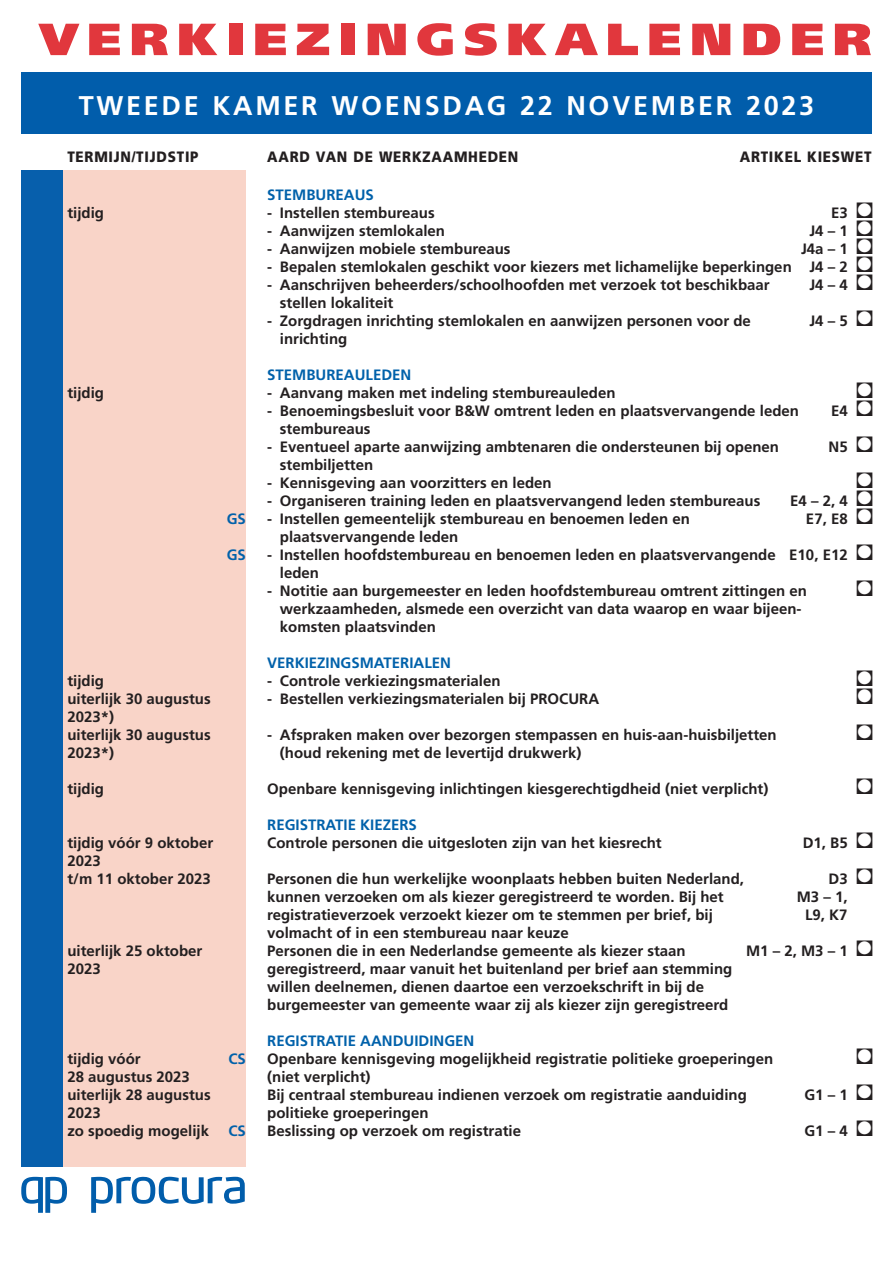
<style>
.page{position:relative;width:893px;height:1263px;background:#fff}
.page>*{position:absolute;margin:0;border:0;box-sizing:border-box;transform-origin:0 0}
.Normaal{font:900 45px "Frutiger";letter-spacing:.17em;color:#e1373d;scale:1.11 1}
.Normaal-2{font:700 27px "Frutiger";letter-spacing:.1em;color:#fff}
.t1{font:700 15px "Frutiger";color:#231f20}
.t2{font:700 15px "Frutiger";color:#0161aa}
.Normaal-3{font:900 15px "Frutiger";letter-spacing:.055em;color:#231f20;scale:.9 1}
.s1{color:#fff}
</style>
<div class="page">
<div style="left:21px;top:72px;width:851px;height:61px;background:#015dab"></div>
<div style="left:63px;top:170px;width:182px;height:996px;background:#f9d4c8"></div>
<div style="left:21px;top:170px;width:42px;height:996px;background:#075fac"></div>
<svg style="left:21px;top:1177px;width:46px;height:36px"></svg>
<svg style="left:91px;top:1177px;width:154px;height:36px"></svg>
<p class="Normaal" style="left:39px;top:12px;width:752px">VERKIEZINGSKALENDER</p>
<p class="Normaal-2" style="left:79px;top:90px;width:737px">TWEEDE KAMER WOENSDAG 22 NOVEMBER 2023</p>
<p class="Normaal-3" style="left:67px;top:148px;width:147px">TERMIJN/TIJDSTIP</p>
<p class="Normaal-3" style="left:267px;top:148px;width:281px">AARD VAN DE WERKZAAMHEDEN</p>
<p class="Normaal-3" style="left:740px;top:148px;width:148px">ARTIKEL KIESWET</p>
<p class="t2" style="left:267px;top:186px;width:108px">STEMBUREAUS</p>
<p class="t1" style="left:67px;top:204px;width:38px">tijdig</p>
<p class="t1" style="left:267px;top:204px;width:169px">- Instellen stembureaus</p>
<p class="t1" style="left:831px;top:204px;width:44px">E 3 ■<span class="s1">●</span></p>
<p class="t1" style="left:267px;top:222px;width:179px">- Aanwijzen stemlokalen</p>
<p class="t1" style="left:809px;top:222px;width:65px">J 4 – 1 ■<span class="s1">●</span></p>
<p class="t1" style="left:267px;top:240px;width:245px">- Aanwijzen mobiele stembureaus</p>
<p class="t1" style="left:801px;top:240px;width:74px">J4a – 1 ■<span class="s1">●</span></p>
<p class="t1" style="left:267px;top:258px;width:607px">- Bepalen stemlokalen geschikt voor kiezers met lichamelijke beperkingen J4 – 2 ■<span class="s1">●</span></p>
<p class="t1" style="left:267px;top:276px;width:504px">- Aanschrijven beheerders/schoolhoofden met verzoek tot beschikbaar</p>
<p class="t1" style="left:809px;top:276px;width:65px">J 4 – 4 ■<span class="s1">●</span></p>
<p class="t1" style="left:280px;top:294px;width:115px">stellen lokaliteit</p>
<p class="t1" style="left:267px;top:312px;width:485px">- Zorgdragen inrichting stemlokalen en aanwijzen personen voor de</p>
<p class="t1" style="left:809px;top:312px;width:65px">J 4 – 5 ■<span class="s1">●</span></p>
<p class="t1" style="left:280px;top:330px;width:69px">inrichting</p>
<p class="t2" style="left:267px;top:366px;width:146px">STEMBUREAULEDEN</p>
<p class="t1" style="left:67px;top:384px;width:38px">tijdig</p>
<p class="t1" style="left:267px;top:384px;width:350px">- Aanvang maken met indeling stembureauleden</p>
<p class="t1" style="left:267px;top:402px;width:533px">- Benoemingsbesluit voor B&amp;W omtrent leden en plaatsvervangende leden</p>
<p class="t1" style="left:831px;top:402px;width:44px">E 4 ■<span class="s1">●</span></p>
<p class="t1" style="left:280px;top:420px;width:92px">stembureaus</p>
<p class="t1" style="left:267px;top:438px;width:513px">- Eventueel aparte aanwijzing ambtenaren die ondersteunen bij openen</p>
<p class="t1" style="left:828px;top:438px;width:46px">N 5 ■<span class="s1">●</span></p>
<p class="t1" style="left:280px;top:456px;width:95px">stembiljetten</p>
<p class="t1" style="left:267px;top:474px;width:286px">- Kennisgeving aan voorzitters en leden</p>
<p class="t1" style="left:267px;top:492px;width:495px">- Organiseren training leden en plaatsvervangend leden stembureaus</p>
<p class="t1" style="left:790px;top:492px;width:85px">E4 – 2, 4 ■<span class="s1">●</span></p>
<p class="t2" style="left:227px;top:510px;width:21px">GS</p>
<p class="t1" style="left:267px;top:510px;width:424px">- Instellen gemeentelijk stembureau en benoemen leden en</p>
<p class="t1" style="left:806px;top:510px;width:69px">E7, E8 ■<span class="s1">●</span></p>
<p class="t1" style="left:280px;top:528px;width:180px">plaatsvervangende leden</p>
<p class="t2" style="left:227px;top:546px;width:21px">GS</p>
<p class="t1" style="left:267px;top:546px;width:607px">- Instellen hoofdstembureau en benoemen leden en plaatsvervangende E10, E12 ■<span class="s1">●</span></p>
<p class="t1" style="left:280px;top:564px;width:41px">leden</p>
<p class="t1" style="left:267px;top:582px;width:541px">- Notitie aan burgemeester en leden hoofdstembureau omtrent zittingen en</p>
<p class="t1" style="left:280px;top:600px;width:523px">werkzaamheden, alsmede een overzicht van data waarop en waar bijeen-</p>
<p class="t1" style="left:280px;top:618px;width:157px">komsten plaatsvinden</p>
<p class="t2" style="left:267px;top:654px;width:185px">VERKIEZINGSMATERIALEN</p>
<p class="t1" style="left:67px;top:672px;width:38px">tijdig</p>
<p class="t1" style="left:267px;top:672px;width:235px">- Controle verkiezingsmaterialen</p>
<p class="t1" style="left:67px;top:690px;width:145px">uiterlijk 30 augustus</p>
<p class="t1" style="left:267px;top:690px;width:334px">- Bestellen verkiezingsmaterialen bij PROCURA</p>
<p class="t1" style="left:67px;top:708px;width:48px">2023*)</p>
<p class="t1" style="left:67px;top:726px;width:145px">uiterlijk 30 augustus</p>
<p class="t1" style="left:267px;top:726px;width:511px">- Afspraken maken over bezorgen stempassen en huis-aan-huisbiljetten</p>
<p class="t1" style="left:67px;top:744px;width:48px">2023*)</p>
<p class="t1" style="left:280px;top:744px;width:303px">(houd rekening met de levertijd drukwerk)</p>
<p class="t1" style="left:67px;top:780px;width:38px">tijdig</p>
<p class="t1" style="left:267px;top:780px;width:503px">Openbare kennisgeving inlichtingen kiesgerechtigdheid (niet verplicht)</p>
<p class="t2" style="left:267px;top:816px;width:151px">REGISTRATIE KIEZERS</p>
<p class="t1" style="left:67px;top:834px;width:147px">tijdig vóór 9 oktober</p>
<p class="t1" style="left:267px;top:834px;width:396px">Controle personen die uitgesloten zijn van het kiesrecht</p>
<p class="t1" style="left:803px;top:834px;width:72px">D1, B5 ■<span class="s1">●</span></p>
<p class="t1" style="left:67px;top:852px;width:35px">2023</p>
<p class="t1" style="left:67px;top:870px;width:145px">t/m 11 oktober 2023</p>
<p class="t1" style="left:267px;top:870px;width:478px">Personen die hun werkelijke woonplaats hebben buiten Nederland,</p>
<p class="t1" style="left:828px;top:870px;width:46px">D 3 ■<span class="s1">●</span></p>
<p class="t1" style="left:267px;top:888px;width:458px">kunnen verzoeken om als kiezer geregistreerd te worden. Bij het</p>
<p class="t1" style="left:797px;top:888px;width:52px">M3 – 1,</p>
<p class="t1" style="left:267px;top:906px;width:447px">registratieverzoek verzoekt kiezer om te stemmen per brief, bij</p>
<p class="t1" style="left:805px;top:906px;width:44px">L9, K7</p>
<p class="t1" style="left:267px;top:924px;width:303px">volmacht of in een stembureau naar keuze</p>
<p class="t1" style="left:67px;top:942px;width:137px">uiterlijk 25 oktober</p>
<p class="t1" style="left:267px;top:942px;width:420px">Personen die in een Nederlandse gemeente als kiezer staan</p>
<p class="t1" style="left:746px;top:942px;width:129px">M1 – 2, M3 – 1 ■<span class="s1">●</span></p>
<p class="t1" style="left:67px;top:960px;width:35px">2023</p>
<p class="t1" style="left:267px;top:960px;width:467px">geregistreerd, maar vanuit het buitenland per brief aan stemming</p>
<p class="t1" style="left:267px;top:978px;width:438px">willen deelnemen, dienen daartoe een verzoekschrift in bij de</p>
<p class="t1" style="left:267px;top:996px;width:463px">burgemeester van gemeente waar zij als kiezer zijn geregistreerd</p>
<p class="t2" style="left:267px;top:1032px;width:209px">REGISTRATIE AANDUIDINGEN</p>
<p class="t1" style="left:67px;top:1050px;width:75px">tijdig vóór</p>
<p class="t2" style="left:228px;top:1050px;width:19px">CS</p>
<p class="t1" style="left:267px;top:1050px;width:508px">Openbare kennisgeving mogelijkheid registratie politieke groeperingen</p>
<p class="t1" style="left:67px;top:1068px;width:124px">28 augustus 2023</p>
<p class="t1" style="left:267px;top:1068px;width:105px">(niet verplicht)</p>
<p class="t1" style="left:67px;top:1086px;width:145px">uiterlijk 28 augustus</p>
<p class="t1" style="left:267px;top:1086px;width:481px">Bij centraal stembureau indienen verzoek om registratie aanduiding</p>
<p class="t1" style="left:804px;top:1086px;width:70px">G 1 – 1 ■<span class="s1">●</span></p>
<p class="t1" style="left:67px;top:1104px;width:35px">2023</p>
<p class="t1" style="left:267px;top:1104px;width:163px">politieke groeperingen</p>
<p class="t1" style="left:67px;top:1122px;width:143px">zo spoedig mogelijk</p>
<p class="t2" style="left:228px;top:1122px;width:19px">CS</p>
<p class="t1" style="left:267px;top:1122px;width:255px">Beslissing op verzoek om registratie</p>
<p class="t1" style="left:804px;top:1122px;width:70px">G 1 – 4 ■<span class="s1">●</span></p>
</div>
